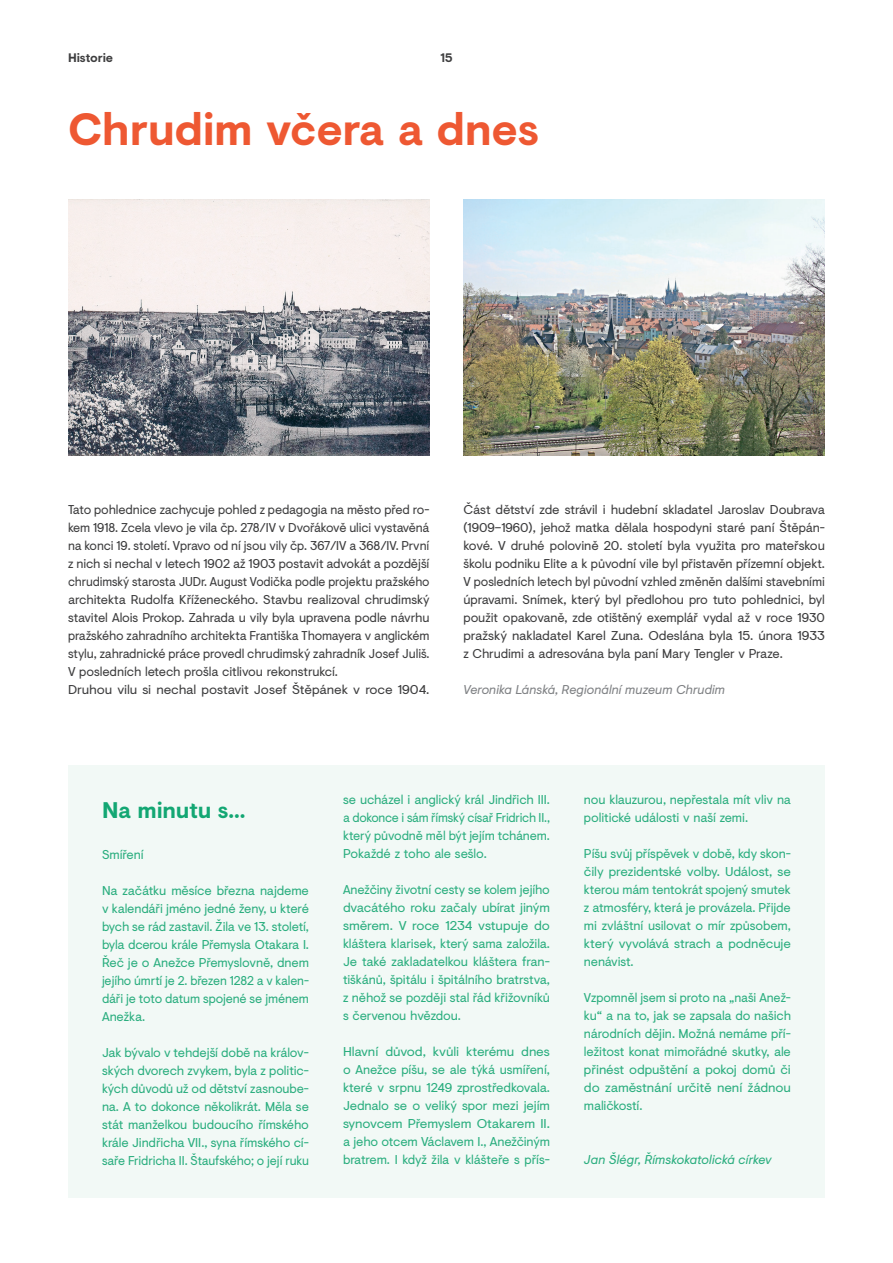
<style>
.page{position:relative;width:893px;height:1263px;background:#fff}
.page>*{position:absolute;margin:0;border:0;box-sizing:border-box;transform-origin:0 0}
.t1{font:700 45px "Visuelt";letter-spacing:-.01em;color:#ee5832}
.t2{font:700 22.5px "Visuelt";letter-spacing:-.01em;color:#13a773}
.t3{font:12.75px/18px "Visuelt";letter-spacing:-.01em;color:#2bae7f;text-align:justify}
.t4{font:12.75px/18px "Visuelt";letter-spacing:-.01em;color:#3e3e3f}
.t5{font:12.75px/18px "Visuelt";letter-spacing:-.01em;color:#2bae7f;text-align:justify;scale:1.05 1}
.t6{font:italic 12.75px "Visuelt";letter-spacing:-.005em;color:#808285}
.t7{font:italic 12.75px "Visuelt";letter-spacing:-.005em;color:#2bae7f}
.t8{font:700 12.3px "Visuelt";letter-spacing:-.01em;color:#3e3e3f}
</style>
<div class="page">
<img style="left:68px;top:200px;width:361px;height:255px">
<img style="left:463px;top:200px;width:362px;height:255px">
<div style="left:68px;top:765px;width:757px;height:433px;background:#f2f9f6"></div>
<p class="t8" style="left:68px;top:49px;width:47px">Historie</p>
<p class="t8" style="left:440px;top:49px;width:14px">15</p>
<h1 class="t1" style="left:68px;top:95px;width:473px">Chrudim včera a dnes</h1>
<p class="t4" style="left:68px;top:500px;width:363px">Tato pohlednice zachycuje pohled z pedagogia na město před ro&shy;kem 1918. Zcela vlevo je vila čp. 278/IV v Dvořákově ulici vystavěná na konci 19. století. Vpravo od ní jsou vily čp. 367/IV a 368/IV. První z nich si nechal v letech 1902 až 1903 postavit advokát a pozdější chrudimský starosta JUDr. August Vodička podle projektu pražského architekta Rudolfa Kříženeckého. Stavbu realizoval chrudimský stavitel Alois Prokop. Zahrada u vily byla upravena podle návrhu pražského zahradního architekta Františka Thomayera v anglickém stylu, zahradnické práce provedl chrudimský zahradník Josef Juliš.<br>V posledních letech prošla citlivou rekonstrukcí.<br>Druhou vilu si nechal postavit Josef Štěpánek v roce 1904.</p>
<p class="t4" style="left:463px;top:500px;width:363px;text-align:justify">Část dětství zde strávil i hudební skladatel Jaroslav Doubrava (1909–1960), jehož matka dělala hospodyni staré paní Štěpán&shy;kové. V druhé polovině 20. století byla využita pro mateřskou školu podniku Elite a k původní vile byl přistavěn přízemní objekt.<br>V posledních letech byl původní vzhled změněn dalšími stavebními úpravami. Snímek, který byl předlohou pro tuto pohlednici, byl použit opakovaně, zde otištěný exemplář vydal až v roce 1930 pražský nakladatel Karel Zuna. Odeslána byla 15. února 1933 z Chrudimi a adresována byla paní Mary Tengler v Praze.</p>
<p class="t6" style="left:463px;top:680px;width:263px">Veronika Lánská, Regionální muzeum Chrudim</p>
<h2 class="t2" style="left:102px;top:793px;width:145px">Na minutu s...</h2>
<p class="t3" style="left:102px;top:845px;width:43px">Smíření</p>
<p class="t3" style="left:102px;top:881px;width:208px">Na začátku měsíce března najdeme v kalendáři jméno jedné ženy, u které bych se rád zastavil. Žila ve 13. století, byla dcerou krále Přemysla Otakara I.<br>Řeč je o Anežce Přemyslovně, dnem jejího úmrtí je 2. březen 1282 a v kalen&shy;dáři je toto datum spojené se jménem Anežka.</p>
<p class="t3" style="left:102px;top:1043px;width:208px">Jak bývalo v tehdejší době na králov&shy;ských dvorech zvykem, byla z politic&shy;kých důvodů už od dětství zasnoube&shy;na. A to dokonce několikrát. Měla se stát manželkou budoucího římského krále Jindřicha VII., syna římského cí&shy;saře Fridricha II. Štaufského; o její ruku</p>
<p class="t3" style="left:343px;top:790px;width:208px">se ucházel i anglický král Jindřich III. a dokonce i sám římský císař Fridrich II., který původně měl být jejím tchánem.<br>Pokaždé z toho ale sešlo.</p>
<p class="t3" style="left:343px;top:880px;width:208px">Anežčiny životní cesty se kolem jejího dvacátého roku začaly ubírat jiným směrem. V roce 1234 vstupuje do kláštera klarisek, který sama založila.<br>Je také zakladatelkou kláštera fran&shy;tiškánů, špitálu i špitálního bratrstva, z něhož se později stal řád křižovníků s červenou hvězdou.</p>
<p class="t5" style="left:343px;top:1042px;width:199px">Hlavní důvod, kvůli kterému dnes o Anežce píšu, se ale týká usmíření, které v srpnu 1249 zprostředkovala.<br>Jednalo se o veliký spor mezi jejím synovcem Přemyslem Otakarem II. a jeho otcem Václavem I., Anežčiným bratrem. I když žila v klášteře s přís-</p>
<p class="t3" style="left:584px;top:790px;width:208px">nou klauzurou, nepřestala mít vliv na politické události v naší zemi.</p>
<p class="t3" style="left:584px;top:844px;width:208px">Píšu svůj příspěvek v době, kdy skon&shy;čily prezidentské volby. Událost, se kterou mám tentokrát spojený smutek z atmosféry, která je provázela. Přijde mi zvláštní usilovat o mír způsobem, který vyvolává strach a podněcuje nenávist.</p>
<p class="t3" style="left:584px;top:988px;width:208px">Vzpomněl jsem si proto na „naši Anež&shy;ku“ a na to, jak se zapsala do našich národních dějin. Možná nemáme pří&shy;ležitost konat mimořádné skutky, ale přinést odpuštění a pokoj domů či do zaměstnání určitě není žádnou maličkostí.</p>
<p class="t7" style="left:584px;top:1150px;width:189px">Jan Šlégr, Římskokatolická církev</p>
</div>
